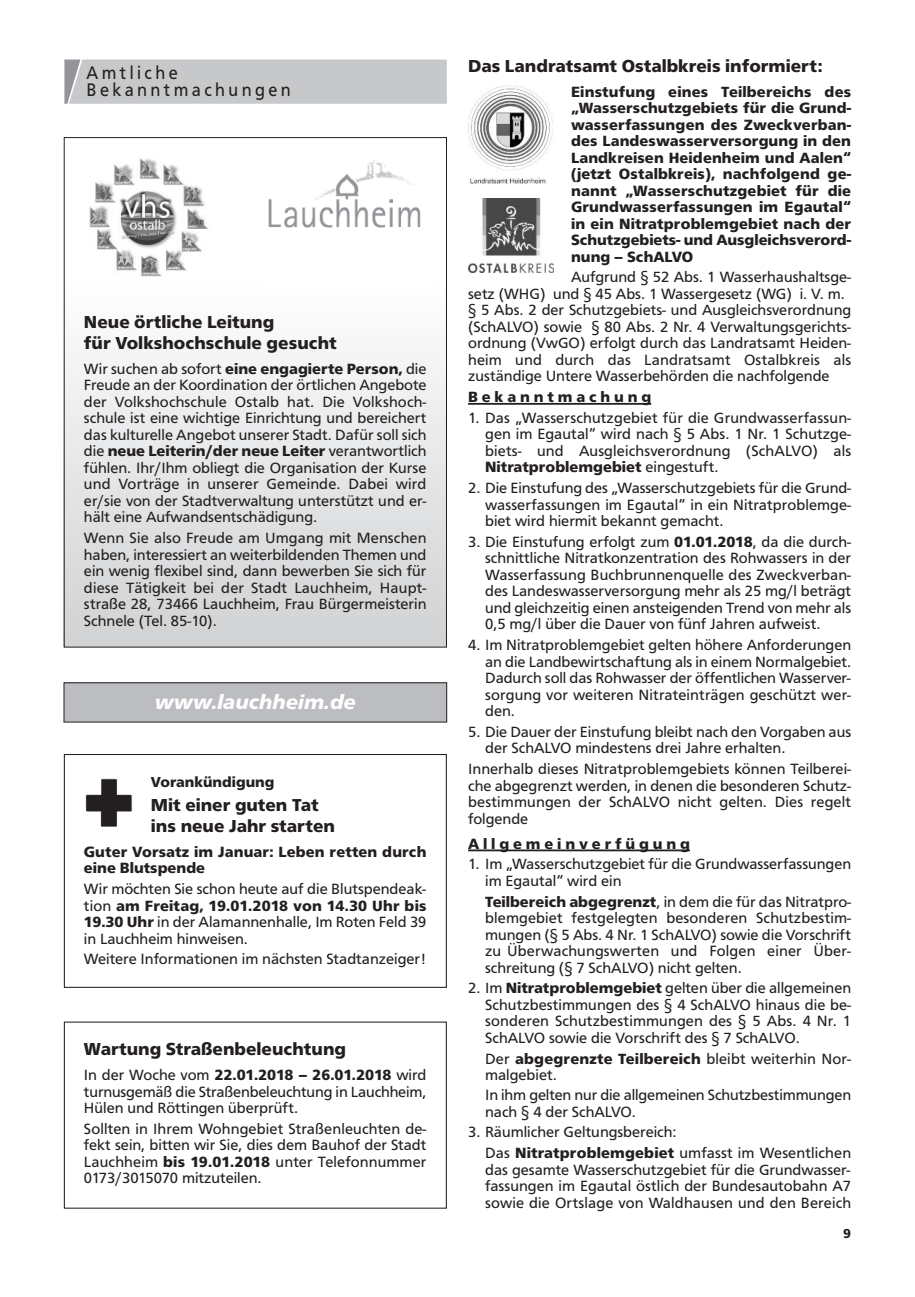
<style>
.page{position:relative;width:915px;height:1297px;background:#fff}
.page>*{position:absolute;margin:0;border:0;box-sizing:border-box;transform-origin:0 0}
.t1{font:italic 700 21px "Frutus T";color:#fff}
.t2{font:18.9px/17.2px "Frutus T";letter-spacing:.2em;color:#231f20;scale:.92 1}
.t3{font:700 18px/21px "Frutus T";color:#231f20}
.t4{font:15.3px/16.5px "Frutus T";color:#231f20;text-align:justify}
.t5{font:700 15.3px/16.5px "Frutus T";letter-spacing:.005em;color:#231f20;text-align:justify}
.t6{font:700 15.3px "Frutus T";letter-spacing:.25em;color:#231f20}
.t7{font:700 15px "Frutus T";color:#231f20}
.t8{font:700 13.5px "Frutus T";color:#231f20}
.s1{font-weight:700}
</style>
<div class="page">
<hr style="left:468px;top:403px;width:183px;height:2px;background:#231f20">
<hr style="left:468px;top:849px;width:221px;height:2px;background:#231f20">
<div style="left:64px;top:60px;width:382px;height:44px;background:#c7c8ca"></div>
<div style="left:64px;top:754px;width:382px;height:234px;border:1px solid #231f20"></div>
<img style="left:85px;top:778px;width:48px;height:49px">
<img style="left:468px;top:85px;width:85px;height:99px">
<img style="left:468px;top:198px;width:85px;height:74px">
<img style="left:89px;top:158px;width:119px;height:118px">
<img style="left:268px;top:160px;width:153px;height:68px">
<div style="left:64px;top:683px;width:382px;height:39px;background:#bcbdc0"></div>
<p class="t2" style="left:87px;top:64px;width:223px">Amtliche<br>Bekanntmachungen</p>
<p class="t3" style="left:84px;top:311px;width:254px">Neue örtliche Leitung<br>für Volkshochschule gesucht</p>
<p class="t4" style="left:84px;top:360px;width:344px">Wir suchen ab sofort <span class="s1">eine engagierte Person,</span> die Freude an der Koordination der örtlichen Angebote der Volkshochschule Ostalb hat. Die Volkshoch&shy;schule ist eine wichtige Einrichtung und bereichert das kulturelle Angebot unserer Stadt. Dafür soll sich die <span class="s1">neue Leiterin/der neue Leiter</span> verantwortlich fühlen. Ihr/Ihm obliegt die Organisation der Kurse und Vorträge in unserer Gemeinde. Dabei wird er/sie von der Stadtverwaltung unterstützt und er&shy;hält eine Aufwandsentschädigung.</p>
<p class="t4" style="left:84px;top:530px;width:344px">Wenn Sie also Freude am Umgang mit Menschen haben, interessiert an weiterbildenden Themen und ein wenig flexibel sind, dann bewerben Sie sich für diese Tätigkeit bei der Stadt Lauchheim, Haupt&shy;straße 28, 73466 Lauchheim, Frau Bürgermeisterin Schnele (Tel. 85-10).</p>
<h1 class="t1" style="left:155px;top:689px;width:202px">www.lauchheim.de</h1>
<p class="t7" style="left:151px;top:773px;width:125px">Vorankündigung</p>
<p class="t3" style="left:151px;top:794px;width:185px">Mit einer guten Tat ins neue Jahr starten</p>
<p class="t5" style="left:84px;top:843px;width:344px">Guter Vorsatz im Januar: Leben retten durch eine Blutspende</p>
<p class="t4" style="left:84px;top:881px;width:344px">Wir möchten Sie schon heute auf die Blutspendeak&shy;tion <span class="s1">am Freitag, 19.01.2018 von 14.30 Uhr bis 19.30 Uhr</span> in der Alamannenhalle, Im Roten Feld 39 in Lauchheim hinweisen.</p>
<p class="t4" style="left:84px;top:951px;width:343px">Weitere Informationen im nächsten Stadtanzeiger!</p>
<p class="t3" style="left:84px;top:1038px;width:263px">Wartung Straßenbeleuchtung</p>
<p class="t4" style="left:84px;top:1066px;width:344px">In der Woche vom <span class="s1">22.01.2018 – 26.01.2018</span> wird turnusgemäß die Straßenbeleuchtung in Lauchheim, Hülen und Röttingen überprüft.</p>
<p class="t4" style="left:84px;top:1120px;width:344px">Sollten in Ihrem Wohngebiet Straßenleuchten de&shy;fekt sein, bitten wir Sie, dies dem Bauhof der Stadt Lauchheim <span class="s1">bis 19.01.2018</span> unter Telefonnummer 0173/3015070 mitzuteilen.</p>
<p class="t3" style="left:468px;top:55px;width:356px">Das Landratsamt Ostalbkreis informiert:</p>
<p class="t5" style="left:571px;top:83px;width:281px">Einstufung eines Teilbereichs des „Wasserschutzgebiets für die Grund&shy;wasserfassungen des Zweckverban&shy;des Landeswasserversorgung in den Landkreisen Heidenheim und Aalen“ (jetzt Ostalbkreis), nachfolgend ge&shy;nannt „Wasserschutzgebiet für die Grundwasserfassungen im Egautal“ in ein Nitratproblemgebiet nach der Schutzgebiets- und Ausgleichsverord&shy;nung – SchALVO</p>
<p class="t4" style="left:468px;top:269px;width:384px;text-align:left;text-indent:103px">Aufgrund § 52 Abs. 1 Wasserhaushaltsge&shy;setz (WHG) und § 45 Abs. 1 Wassergesetz (WG) i. V. m. § 5 Abs. 2 der Schutzgebiets- und Ausgleichsverordnung (SchALVO) sowie § 80 Abs. 2 Nr. 4 Verwaltungsgerichts&shy;ordnung (VwGO) erfolgt durch das Landratsamt Heiden&shy;heim und durch das Landratsamt Ostalbkreis als zuständige Untere Wasserbehörden die nachfolgende</p>
<p class="t6" style="left:468px;top:388px;width:184px">Bekanntmachung</p>
<p class="t4" style="left:485px;top:409px;width:367px;text-indent:-17px">1. Das „Wasserschutzgebiet für die Grundwasserfassun&shy;gen im Egautal“ wird nach § 5 Abs. 1 Nr. 1 Schutzge&shy;biets- und Ausgleichsverordnung (SchALVO) als <span class="s1">Nitratproblemgebiet</span> eingestuft.</p>
<p class="t4" style="left:485px;top:480px;width:367px;text-indent:-17px">2. Die Einstufung des „Wasserschutzgebiets für die Grund&shy;wasserfassungen im Egautal“ in ein Nitratproblemge&shy;biet wird hiermit bekannt gemacht.</p>
<p class="t4" style="left:485px;top:533px;width:367px;text-indent:-17px">3. Die Einstufung erfolgt zum <span class="s1">01.01.2018</span>, da die durch&shy;schnittliche Nitratkonzentration des Rohwassers in der Wasserfassung Buchbrunnenquelle des Zweckverban&shy;des Landeswasserversorgung mehr als 25 mg/l beträgt und gleichzeitig einen ansteigenden Trend von mehr als 0,5 mg/l über die Dauer von fünf Jahren aufweist.</p>
<p class="t4" style="left:485px;top:637px;width:367px;text-indent:-17px">4. Im Nitratproblemgebiet gelten höhere Anforderungen an die Landbewirtschaftung als in einem Normalgebiet.<br>Dadurch soll das Rohwasser der öffentlichen Wasserver&shy;sorgung vor weiteren Nitrateinträgen geschützt wer&shy;den.</p>
<p class="t4" style="left:485px;top:723px;width:367px;text-indent:-17px">5. Die Dauer der Einstufung bleibt nach den Vorgaben aus der SchALVO mindestens drei Jahre erhalten.</p>
<p class="t4" style="left:468px;top:761px;width:384px">Innerhalb dieses Nitratproblemgebiets können Teilberei&shy;che abgegrenzt werden, in denen die besonderen Schutz&shy;bestimmungen der SchALVO nicht gelten. Dies regelt folgende</p>
<p class="t6" style="left:468px;top:834px;width:223px">Allgemeinverfügung</p>
<p class="t4" style="left:485px;top:856px;width:367px;text-indent:-17px">1. Im „Wasserschutzgebiet für die Grundwasserfassungen im Egautal“ wird ein</p>
<p class="t4" style="left:485px;top:893px;width:367px"><span class="s1">Teilbereich abgegrenzt</span>, in dem die für das Nitratpro&shy;blemgebiet festgelegten besonderen Schutzbestim&shy;mungen (§ 5 Abs. 4 Nr. 1 SchALVO) sowie die Vorschrift zu Überwachungswerten und Folgen einer Über&shy;schreitung (§ 7 SchALVO) nicht gelten.</p>
<p class="t4" style="left:485px;top:980px;width:367px;text-indent:-17px">2. Im <span class="s1">Nitratproblemgebiet</span> gelten über die allgemeinen Schutzbestimmungen des § 4 SchALVO hinaus die be&shy;sonderen Schutzbestimmungen des § 5 Abs. 4 Nr. 1<br>SchALVO sowie die Vorschrift des § 7 SchALVO.</p>
<p class="t4" style="left:485px;top:1050px;width:367px">Der <span class="s1">abgegrenzte Teilbereich</span> bleibt weiterhin Nor&shy;malgebiet.</p>
<p class="t4" style="left:485px;top:1086px;width:367px">In ihm gelten nur die allgemeinen Schutzbestimmungen nach § 4 der SchALVO.</p>
<p class="t4" style="left:485px;top:1122px;width:367px;line-height:20.7px;text-indent:-17px">3. Räumlicher Geltungsbereich:<br>Das <span class="s1">Nitratproblemgebiet</span> umfasst im Wesentlichen</p>
<p class="t4" style="left:485px;top:1161px;width:367px">das gesamte Wasserschutzgebiet für die Grundwasser&shy;fassungen im Egautal östlich der Bundesautobahn A7 sowie die Ortslage von Waldhausen und den Bereich</p>
<p class="t8" style="left:842px;top:1225px;width:9px">9</p>
</div>
